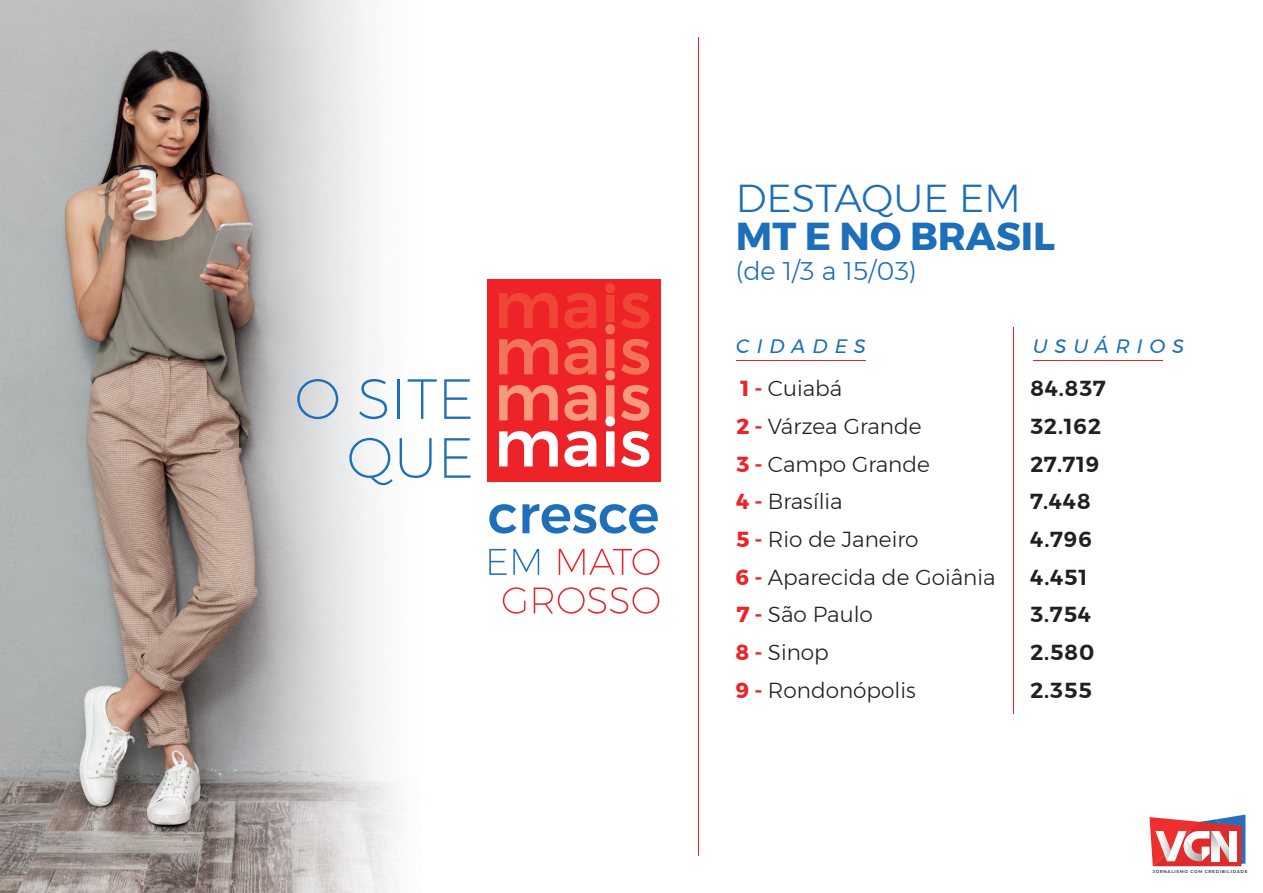
<style>
.page{position:relative;width:1263px;height:893px;background:#fff}
.page>*{position:absolute;margin:0;border:0;box-sizing:border-box;transform-origin:0 0}
.t1{font:700 38.85px "Montserrat";color:#1c6fb8}
.t2{font:300 38.85px "Montserrat";color:#1c6fb8}
.t3{font:300 25.5px "Montserrat";color:#1c6fb8}
.t4{font:300 21.6px/37.7px "Montserrat";color:#231f20}
.t5{font:600 21.6px/37.7px "Montserrat";letter-spacing:.04em;color:#231f20}
.t6{font:italic 19.35px "Montserrat";letter-spacing:.36em;color:#1c6fb8}
.t7{font:600 4.2px "Montserrat";letter-spacing:.16em;color:#16244d}
.s1{font-weight:700;color:#ed2328}
</style>
<div class="page">
<img style="left:0;top:0;width:506px;height:893px">
<svg style="left:297px;top:379px;width:41px;height:40px;background:#bbcad7"></svg>
<svg style="left:359px;top:379px;width:28px;height:40px"></svg>
<hr style="left:398px;top:379px;width:2px;height:40px;background:#1c6fb8">
<svg style="left:408px;top:379px;width:29px;height:40px"></svg>
<svg style="left:444px;top:379px;width:26px;height:40px"></svg>
<svg style="left:349px;top:438px;width:44px;height:47px"></svg>
<svg style="left:400px;top:438px;width:32px;height:40px"></svg>
<svg style="left:444px;top:438px;width:26px;height:40px"></svg>
<div style="left:488px;top:279px;width:173px;height:202px;background:#ed2328"></div>
<svg style="left:499px;top:385px;width:59px;height:35px"></svg>
<svg style="left:564px;top:385px;width:32px;height:36px"></svg>
<svg style="left:621px;top:385px;width:28px;height:36px"></svg>
<svg style="left:499px;top:339px;width:59px;height:35px"></svg>
<svg style="left:564px;top:339px;width:32px;height:36px"></svg>
<svg style="left:621px;top:339px;width:28px;height:36px"></svg>
<svg style="left:499px;top:293px;width:59px;height:35px"></svg>
<svg style="left:564px;top:293px;width:32px;height:36px"></svg>
<svg style="left:621px;top:293px;width:28px;height:36px"></svg>
<svg style="left:499px;top:431px;width:59px;height:35px"></svg>
<svg style="left:564px;top:431px;width:32px;height:36px"></svg>
<svg style="left:605px;top:283px;width:10px;height:183px"></svg>
<svg style="left:621px;top:431px;width:28px;height:36px"></svg>
<svg style="left:489px;top:504px;width:27px;height:29px"></svg>
<svg style="left:522px;top:504px;width:136px;height:29px"></svg>
<svg style="left:489px;top:549px;width:18px;height:26px"></svg>
<svg style="left:513px;top:549px;width:26px;height:26px"></svg>
<svg style="left:559px;top:549px;width:100px;height:26px"></svg>
<svg style="left:503px;top:587px;width:22px;height:27px"></svg>
<svg style="left:534px;top:587px;width:125px;height:27px"></svg>
<hr style="left:698px;top:37px;width:1px;height:819px;background:#ed2328">
<hr style="left:1013px;top:328px;width:1px;height:386px;background:#ed2328">
<hr style="left:736px;top:360px;width:129px;height:1px;background:#ed2328">
<hr style="left:1033px;top:360px;width:129px;height:1px;background:#ed2328">
<svg style="left:1149px;top:814px;width:96px;height:52px"></svg>
<div style="left:1229px;top:831px;width:8px;height:30px;background:#fff"></div>
<h1 class="t2" style="left:736px;top:169px;width:287px">DESTAQUE EM</h1>
<h1 class="t1" style="left:736px;top:205px;width:321px">MT E NO BRASIL</h1>
<p class="t3" style="left:736px;top:252px;width:182px">(de 1/3 a 15/03)</p>
<p class="t6" style="left:736px;top:331px;width:132px">CIDADES</p>
<p class="t6" style="left:1033px;top:331px;width:153px">USUÁRIOS</p>
<p class="t4" style="left:736px;top:369px;width:261px"><span class="s1">1 -</span> Cuiabá<br><span class="s1">2 -</span> Várzea Grande<br><span class="s1">3 -</span> Campo Grande<br><span class="s1">4 -</span> Brasília<br><span class="s1">5 -</span> Rio de Janeiro<br><span class="s1">6 -</span> Aparecida de Goiânia<br><span class="s1">7 -</span> São Paulo<br><span class="s1">8 -</span> Sinop<br><span class="s1">9 -</span> Rondonópolis</p>
<p class="t5" style="left:1030px;top:370px;width:77px">84.837<br>32.162<br>27.719<br>7.448<br>4.796<br>4.451<br>3.754<br>2.580<br>2.355</p>
<p class="t7" style="left:1153px;top:869px;width:96px">JORNALISMO COM CREDIBILIDADE</p>
</div>
